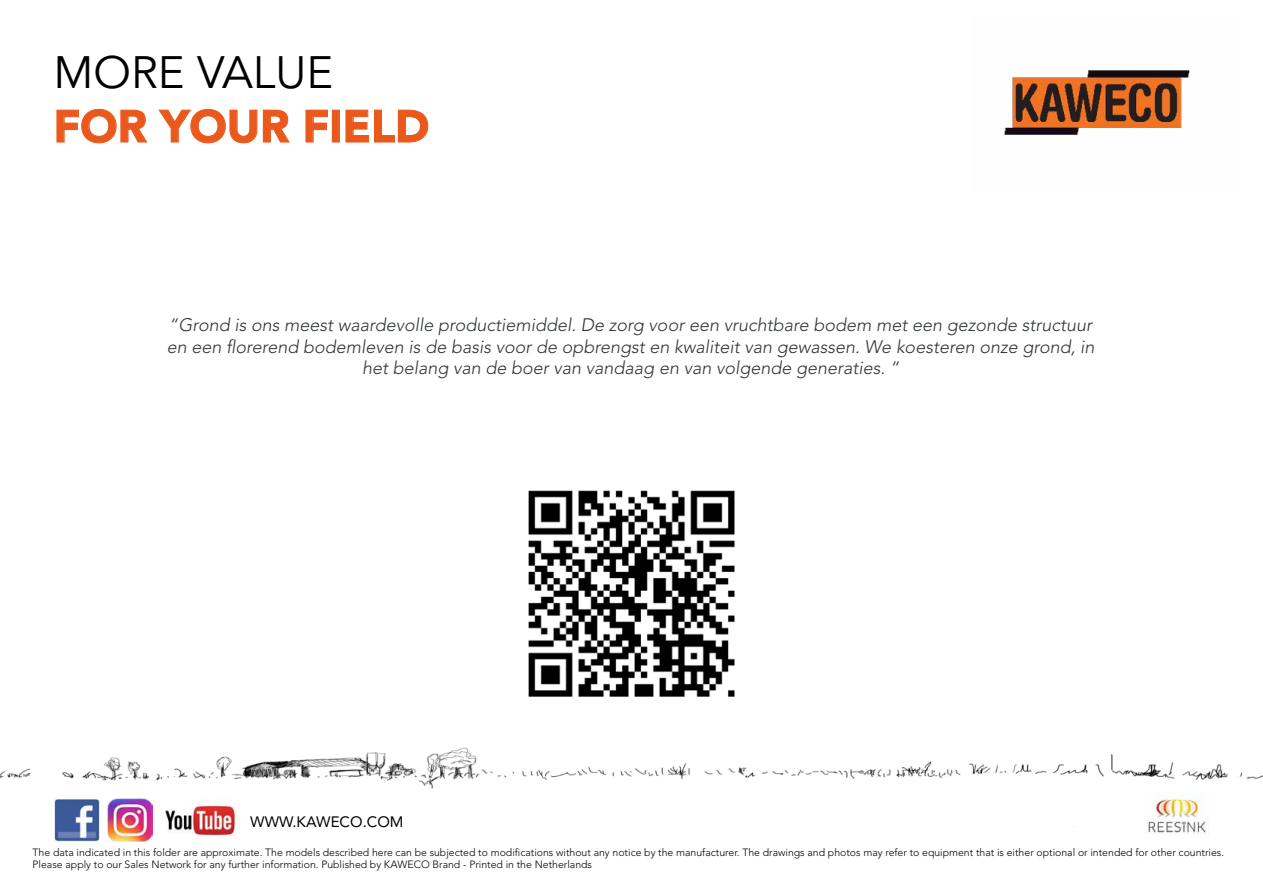
<style>
.page{position:relative;width:1263px;height:893px;background:#fff}
.page>*{position:absolute;margin:0;border:0;box-sizing:border-box;transform-origin:0 0}
.t1{font:900 45px "Avenir LT Std";color:#ea581b}
.t2{font:45px "Avenir LT Std";color:#000}
.t3{font:italic 300 18px/21.6px "Avenir LT Std";color:#303538;text-align:center}
.t4{font:15px "Avenir LT Std";color:#000}
.t5{font:300 10.5px/12.6px "Avenir LT Std";color:#000}
</style>
<div class="page">
<img style="left:0;top:747px;width:1263px;height:95px">
<img style="left:1004px;top:70px;width:186px;height:65px">
<img style="left:54px;top:799px;width:46px;height:42px">
<img style="left:108px;top:799px;width:44px;height:42px">
<img style="left:160px;top:799px;width:79px;height:42px">
<img style="left:1143px;top:792px;width:68px;height:46px">
<svg style="left:56px;top:109px;width:92px;height:35px"></svg>
<svg style="left:158px;top:109px;width:132px;height:35px"></svg>
<svg style="left:305px;top:109px;width:23px;height:34px"></svg>
<div style="left:332px;top:110px;width:8px;height:32px;border:1px solid #ea581b"></div>
<svg style="left:345px;top:109px;width:83px;height:34px"></svg>
<img style="left:528px;top:490px;width:207px;height:207px">
<p class="t2" style="left:54px;top:47px;width:281px">MORE VALUE</p>
<p class="t1" style="left:54px;top:99px;width:377px">FOR YOUR FIELD</p>
<p class="t3" style="left:167px;top:314px;width:929px">“Grond is ons meest waardevolle productiemiddel. De zorg voor een vruchtbare bodem met een gezonde structuur en een florerend bodemleven is de basis voor de opbrengst en kwaliteit van gewassen. We koesteren onze grond, in het belang van de boer van vandaag en van volgende generaties. “</p>
<p class="t4" style="left:250px;top:813px;width:155px">WWW.KAWECO.COM</p>
<p class="t5" style="left:33px;top:846px;width:1193px">The data indicated in this folder are approximate. The models described here can be subjected to modifications without any notice by the manufacturer. The drawings and photos may refer to equipment that is either optional or intended for other countries.<br>Please apply to our Sales Network for any further information. Published by KAWECO Brand - Printed in the Netherlands</p>
</div>
